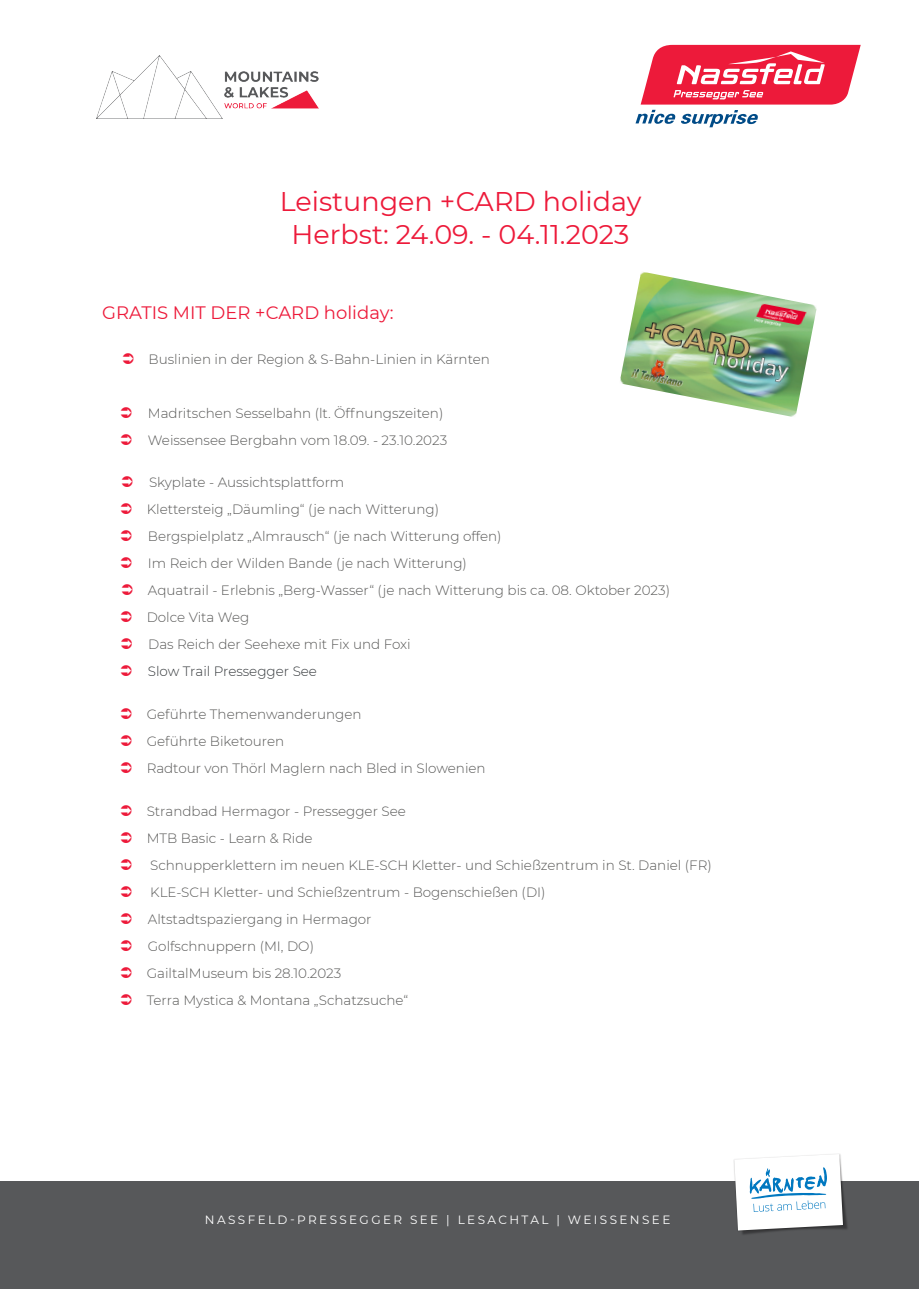
<style>
.page{position:relative;width:919px;height:1289px;background:#fff}
.page>*{position:absolute;margin:0;border:0;box-sizing:border-box;transform-origin:0 0}
.t1{font:27px "Montserrat";color:#ed1a3a}
.t2{font:18px "Montserrat";color:#ed1a3a}
.t3{font:300 13.5px/27px "Montserrat";color:#575756}
.t4{font:12px "Montserrat";letter-spacing:.2em;color:#fff}
.s1{color:#33373a}
</style>
<div class="page">
<img style="left:96px;top:55px;width:223px;height:64px">
<svg style="left:635px;top:45px;width:225px;height:82px"></svg>
<div style="left:0;top:1181px;width:918px;height:107px;background:#57585a"></div>
<img style="left:620px;top:272px;width:197px;height:145px">
<img style="left:742px;top:1201px;width:106px;height:34px">
<img style="left:733px;top:1160px;width:111px;height:72px">
<svg style="left:734px;top:1154px;width:108px;height:76px"></svg>
<p class="t1" style="left:280px;top:183px;width:363px">Leistungen +CARD holiday</p>
<p class="t1" style="left:291px;top:215px;width:339px">Herbst: 24.09. - 04.11.2023</p>
<p class="t2" style="left:102px;top:300px;width:293px">GRATIS MIT DER +CARD holiday:</p>
<p class="t3" style="left:149px;top:345px;width:343px">Buslinien in der Region &amp; S-Bahn-Linien in Kärnten</p>
<p class="t3" style="left:148px;top:399px;width:301px">Madritschen Sesselbahn (lt. Öffnungszeiten)<br>Weissensee Bergbahn vom 18.09. - 23.10.2023</p>
<p class="t3" style="left:147px;top:468px;width:294px">Skyplate - Aussichtsplattform<br>Klettersteig „Däumling“ (je nach Witterung)</p>
<p class="t3" style="left:148px;top:522px;width:355px">Bergspielplatz „Almrausch“ (je nach Witterung offen)</p>
<p class="t3" style="left:148px;top:549px;width:320px">Im Reich der Wilden Bande (je nach Witterung)</p>
<p class="t3" style="left:148px;top:576px;width:523px">Aquatrail - Erlebnis „Berg-Wasser“ (je nach Witterung bis ca. 08. Oktober 2023)</p>
<p class="t3" style="left:147px;top:603px;width:265px">Dolce Vita Weg<br>Das Reich der Seehexe mit Fix und Foxi<br><span class="s1">Slow Trail Pressegger See</span></p>
<p class="t3" style="left:147px;top:700px;width:216px">Geführte Themenwanderungen</p>
<p class="t3" style="left:147px;top:727px;width:139px">Geführte Biketouren</p>
<p class="t3" style="left:147px;top:754px;width:340px">Radtour von Thörl Maglern nach Bled in Slowenien</p>
<p class="t3" style="left:147px;top:797px;width:260px">Strandbad Hermagor - Pressegger See</p>
<p class="t3" style="left:147px;top:824px;width:167px">MTB Basic - Learn &amp; Ride</p>
<p class="t3" style="left:150px;top:851px;width:563px">Schnupperklettern im neuen KLE-SCH Kletter- und Schießzentrum in St. Daniel (FR)</p>
<p class="t3" style="left:150px;top:878px;width:397px">KLE-SCH Kletter- und Schießzentrum - Bogenschießen (DI)</p>
<p class="t3" style="left:148px;top:905px;width:225px">Altstadtspaziergang in Hermagor</p>
<p class="t3" style="left:148px;top:932px;width:168px">Golfschnuppern (MI, DO)</p>
<p class="t3" style="left:147px;top:959px;width:196px">GailtalMuseum bis 28.10.2023</p>
<p class="t3" style="left:147px;top:986px;width:263px">Terra Mystica &amp; Montana „Schatzsuche“</p>
<p class="t4" style="left:205px;top:1211px;width:467px">NASSFELD-PRESSEGGER SEE | LESACHTAL | WEISSENSEE</p>
</div>
